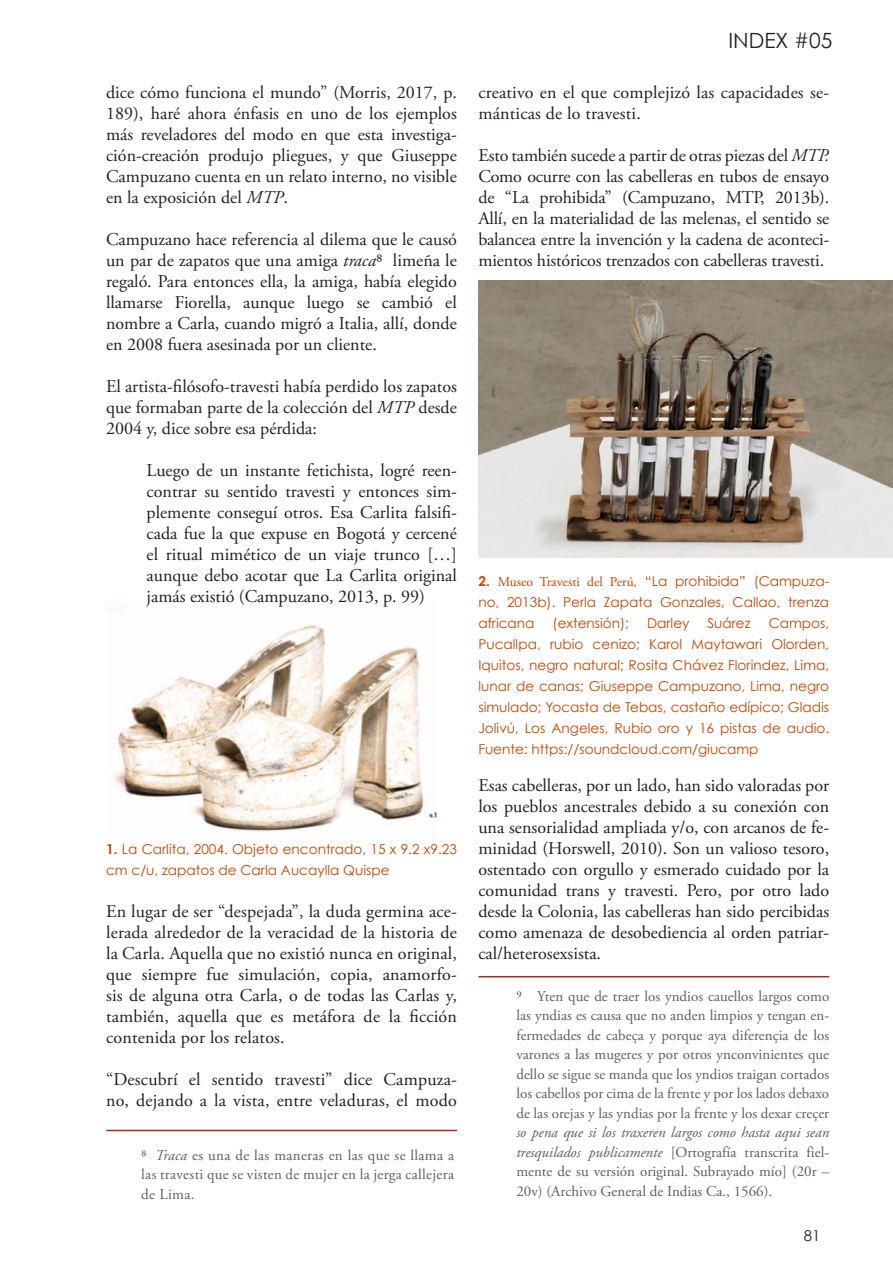
<style>
.page{position:relative;width:893px;height:1263px;background:#fff}
.page>*{position:absolute;margin:0;border:0;box-sizing:border-box;transform-origin:0 0}
.t1{font:21px "Century Gothic";color:#231f20}
.t2{font:18px/21px "Adobe Garamond Pro";color:#231f20;text-align:justify}
.t3{font:15px/19.5px "Adobe Garamond Pro";color:#5f5f62;text-align:justify}
.t4{font:15px "Century Gothic";color:#231f20}
.t5{font:13.65px/21px "Century Gothic";color:#c44500;text-align:justify}
.s1{font-style:italic}
.s2{font-weight:700}
.s3{font-family:"Adobe Garamond Pro"}
.s4{font-family:"Adobe Garamond Pro";font-style:italic}
</style>
<div class="page">
<img style="left:113px;top:625px;width:324px;height:207px">
<img style="left:478px;top:281px;width:415px;height:276px">
<hr style="left:106px;top:1130px;width:351px;height:1px;background:#9e291c">
<hr style="left:478px;top:976px;width:351px;height:1px;background:#9e291c">
<p class="t2" style="left:106px;top:83px;width:352px">dice cómo funciona el mundo” (Morris, 2017, p.<br>189), haré ahora énfasis en uno de los ejemplos más reveladores del modo en que esta investiga&shy;ción-creación produjo pliegues, y que Giuseppe Campuzano cuenta en un relato interno, no visible en la exposición del <span class="s1">MTP</span>.</p>
<p class="t2" style="left:106px;top:230px;width:352px">Campuzano hace referencia al dilema que le causó un par de zapatos que una amiga <span class="s1">traca</span>8 limeña le regaló. Para entonces ella, la amiga, había elegido llamarse Fiorella, aunque luego se cambió el nombre a Carla, cuando migró a Italia, allí, donde en 2008 fuera asesinada por un cliente.</p>
<p class="t2" style="left:106px;top:377px;width:352px">El artista-filósofo-travesti había perdido los zapatos que formaban parte de la colección del <span class="s1">MTP</span> desde 2004 y, dice sobre esa pérdida:</p>
<p class="t2" style="left:147px;top:461px;width:312px">Luego de un instante fetichista, logré reen&shy;contrar su sentido travesti y entonces sim&shy;plemente conseguí otros. Esa Carlita falsifi&shy;cada fue la que expuse en Bogotá y cercené el ritual mimético de un viaje trunco […] aunque debo acotar que La Carlita original jamás existió (Campuzano, 2013, p. 99)</p>
<p class="t5" style="left:106px;top:838px;width:352px"><span class="s2">1.</span> La Carlita, 2004. Objeto encontrado, 15 x 9.2 x9.23 cm c/u, zapatos de Carla Aucaylla Quispe</p>
<p class="t2" style="left:106px;top:902px;width:352px">En lugar de ser “despejada”, la duda germina ace&shy;lerada alrededor de la veracidad de la historia de la Carla. Aquella que no existió nunca en original, que siempre fue simulación, copia, anamorfo&shy;sis de alguna otra Carla, o de todas las Carlas y, también, aquella que es metáfora de la ficción contenida por los relatos.</p>
<p class="t2" style="left:106px;top:1070px;width:352px">“Descubrí el sentido travesti” dice Campuza&shy;no, dejando a la vista, entre veladuras, el modo</p>
<p class="t3" style="left:141px;top:1146px;width:314px">8 <span class="s1">Traca</span> es una de las maneras en las que se llama a las travesti que se visten de mujer en la jerga callejera de Lima.</p>
<p class="t1" style="left:728px;top:27px;width:106px">INDEX #05</p>
<p class="t2" style="left:478px;top:83px;width:352px">creativo en el que complejizó las capacidades se&shy;mánticas de lo travesti.</p>
<p class="t2" style="left:478px;top:146px;width:352px">Esto también sucede a partir de otras piezas del <span class="s1">MTP.<br></span>Como ocurre con las cabelleras en tubos de ensayo de “La prohibida” (Campuzano, MTP, 2013b).<br>Allí, en la materialidad de las melenas, el sentido se balancea entre la invención y la cadena de aconteci&shy;mientos históricos trenzados con cabelleras travesti.</p>
<p class="t5" style="left:478px;top:570px;width:352px"><span class="s2">2.</span> <span class="s3">Museo Travesti del Perú</span><span class="s4">,</span> “La prohibida” (Campuza&shy;no, 2013b). Perla Zapata Gonzales, Callao, trenza africana</p>
<p class="t5" style="left:553px;top:612px;width:78px">(extensión);</p>
<p class="t5" style="left:647px;top:612px;width:44px">Darley</p>
<p class="t5" style="left:707px;top:612px;width:45px">Suárez</p>
<p class="t5" style="left:478px;top:612px;width:352px;text-indent:290px">Campos, Pucallpa, rubio cenizo; Karol Maytawari Olorden, Iquitos, negro natural; Rosita Chávez Florindez, Lima, lunar de canas; Giuseppe Campuzano, Lima, negro simulado; Yocasta de Tebas, castaño edípico; Gladis Jolivú, Los Angeles, Rubio oro y 16 pistas de audio.<br>Fuente: https://soundcloud.com/giucamp</p>
<p class="t2" style="left:478px;top:776px;width:352px">Esas cabelleras, por un lado, han sido valoradas por los pueblos ancestrales debido a su conexión con una sensorialidad ampliada y/o, con arcanos de fe&shy;minidad (Horswell, 2010). Son un valioso tesoro, ostentado con orgullo y esmerado cuidado por la comunidad trans y travesti. Pero, por otro lado desde la Colonia, las cabelleras han sido percibidas como amenaza de desobediencia al orden patriar&shy;cal/heterosexsista.</p>
<p class="t3" style="left:516px;top:987px;width:314px">9 Yten que de traer los yndios cauellos largos como las yndias es causa que no anden limpios y tengan en&shy;fermedades de cabeça y porque aya diferençia de los varones a las mugeres y por otros ynconvinientes que dello se sigue se manda que los yndios traigan cortados los cabellos por cima de la frente y por los lados debaxo de las orejas y las yndias por la frente y los dexar creçer</p>
<p class="t3" style="left:516px;top:1123px;width:314px"><span class="s1">so pena que si los traxeren largos como hasta aqui sean tresquilados publicamente</span> [Ortografía transcrita fiel&shy;mente de su versión original. Subrayado mío] (20r – 20v) (Archivo General de Indias Ca., 1566).</p>
<p class="t4" style="left:804px;top:1227px;width:18px">81</p>
</div>
